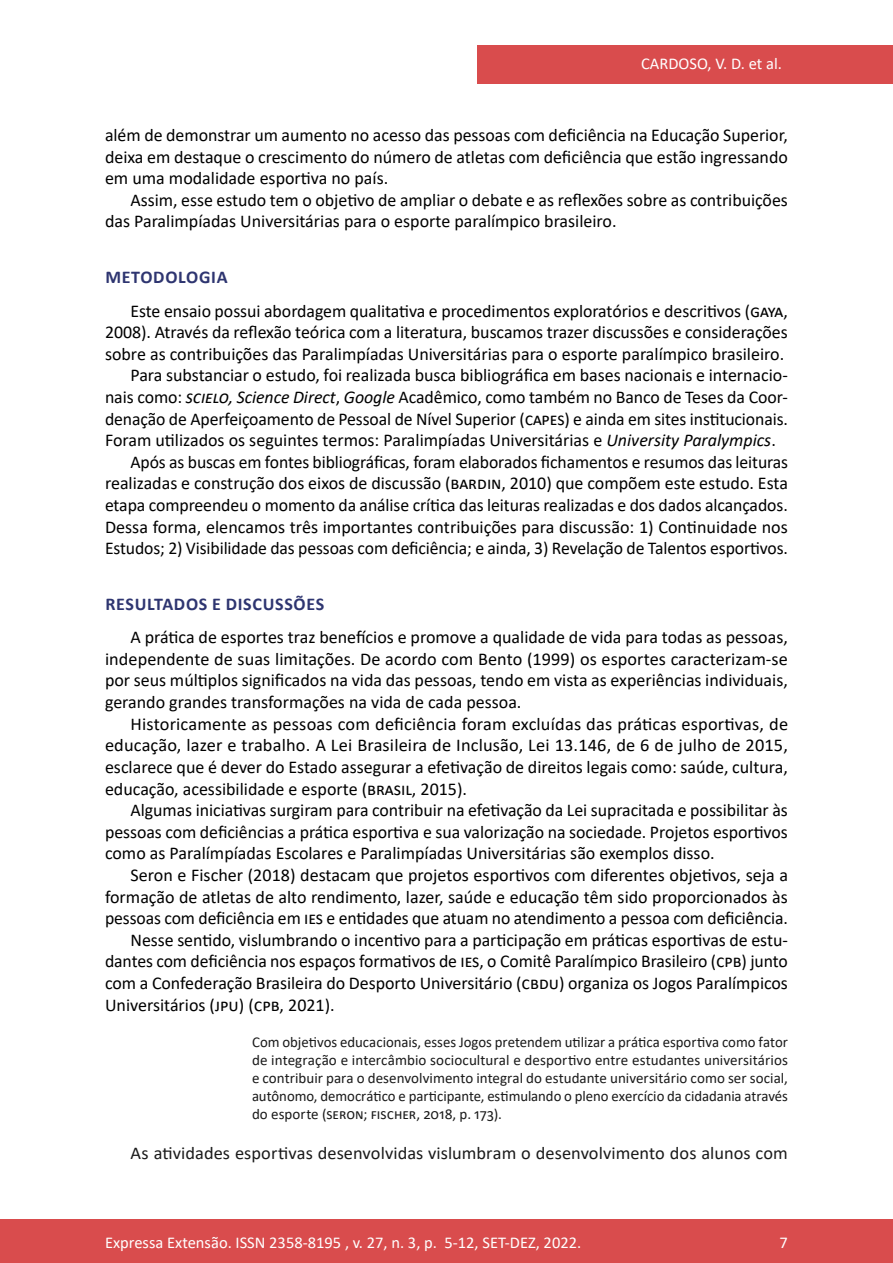
<style>
.page{position:relative;width:893px;height:1263px;background:#fff}
.page>*{position:absolute;margin:0;border:0;box-sizing:border-box;transform-origin:0 0}
.t1{font:18px/21.6px "Calibri";color:#000;text-align:justify}
.t2{font:18px "Calibri";color:#1a1a1a}
.t3{font:700 18px "Calibri";letter-spacing:.04em;color:#2e3570}
.t4{font:16.5px "Calibri";color:#fff}
.t5{font:15px/18px "Calibri";color:#1a1a1a;text-align:justify}
.s1{font-style:italic}
</style>
<div class="page">
<div style="left:477px;top:45px;width:416px;height:39px;background:#d94c4d"></div>
<div style="left:0;top:1219px;width:893px;height:44px;background:#d94c4d"></div>
<p class="t4" style="left:641px;top:52px;width:142px">CARDOSO, V. D. et al.</p>
<p class="t1" style="left:105px;top:124px;width:684px">além de demonstrar um aumento no acesso das pessoas com deficiência na Educação Superior, deixa em destaque o crescimento do número de atletas com deficiência que estão ingressando em uma modalidade esportiva no país.</p>
<p class="t1" style="left:105px;top:189px;width:684px;text-indent:26px">Assim, esse estudo tem o objetivo de ampliar o debate e as reflexões sobre as contribuições das Paralimpíadas Universitárias para o esporte paralímpico brasileiro.</p>
<p class="t3" style="left:105px;top:264px;width:124px">METODOLOGIA</p>
<p class="t1" style="left:130px;top:299px;width:659px">Este ensaio possui abordagem qualitativa e procedimentos exploratórios e descritivos (GAYA,</p>
<p class="t1" style="left:105px;top:321px;width:684px">2008). Através da reflexão teórica com a literatura, buscamos trazer discussões e considerações</p>
<p class="t1" style="left:105px;top:342px;width:681px">sobre as contribuições das Paralimpíadas Universitárias para o esporte paralímpico brasileiro.</p>
<p class="t1" style="left:130px;top:364px;width:659px">Para substanciar o estudo, foi realizada busca bibliográfica em bases nacionais e internacio-</p>
<p class="t1" style="left:105px;top:386px;width:684px">nais como: <span class="s1">SCIELO, Science Direct</span>, <span class="s1">Google</span> Acadêmico, como também no Banco de Teses da Coor-</p>
<p class="t1" style="left:105px;top:407px;width:684px">denação de Aperfeiçoamento de Pessoal de Nível Superior (CAPES) e ainda em sites institucionais.</p>
<p class="t1" style="left:105px;top:429px;width:672px">Foram utilizados os seguintes termos: Paralimpíadas Universitárias e <span class="s1">University Paralympics</span>.</p>
<p class="t1" style="left:130px;top:450px;width:659px">Após as buscas em fontes bibliográficas, foram elaborados fichamentos e resumos das leituras</p>
<p class="t1" style="left:105px;top:472px;width:684px">realizadas e construção dos eixos de discussão (BARDIN, 2010) que compõem este estudo. Esta</p>
<p class="t1" style="left:105px;top:494px;width:684px">etapa compreendeu o momento da análise crítica das leituras realizadas e dos dados alcançados.</p>
<p class="t1" style="left:105px;top:515px;width:684px">Dessa forma, elencamos três importantes contribuições para discussão: 1) Continuidade nos</p>
<p class="t1" style="left:105px;top:537px;width:684px">Estudos; 2) Visibilidade das pessoas com deficiência; e ainda, 3) Revelação de Talentos esportivos.</p>
<p class="t3" style="left:105px;top:591px;width:220px">RESULTADOS E DISCUSSÕES</p>
<p class="t1" style="left:105px;top:626px;width:684px;text-indent:25px">A prática de esportes traz benefícios e promove a qualidade de vida para todas as pessoas, independente de suas limitações. De acordo com Bento (1999) os esportes caracterizam-se por seus múltiplos significados na vida das pessoas, tendo em vista as experiências individuais, gerando grandes transformações na vida de cada pessoa.</p>
<p class="t1" style="left:105px;top:712px;width:685px;text-indent:26px">Historicamente as pessoas com deficiência foram excluídas das práticas esportivas, de educação, lazer e trabalho. A Lei Brasileira de Inclusão, Lei 13.146, de 6 de julho de 2015, esclarece que é dever do Estado assegurar a efetivação de direitos legais como: saúde, cultura, educação, acessibilidade e esporte (BRASIL, 2015).</p>
<p class="t1" style="left:105px;top:799px;width:684px;text-indent:26px">Algumas iniciativas surgiram para contribuir na efetivação da Lei supracitada e possibilitar às pessoas com deficiências a prática esportiva e sua valorização na sociedade. Projetos esportivos como as Paralímpíadas Escolares e Paralimpíadas Universitárias são exemplos disso.</p>
<p class="t1" style="left:130px;top:864px;width:659px">Seron e Fischer (2018) destacam que projetos esportivos com diferentes objetivos, seja a</p>
<p class="t1" style="left:105px;top:885px;width:684px">formação de atletas de alto rendimento, lazer, saúde e educação têm sido proporcionados às</p>
<p class="t1" style="left:105px;top:907px;width:684px">pessoas com deficiência em IES e entidades que atuam no atendimento a pessoa com deficiência.</p>
<p class="t1" style="left:130px;top:928px;width:659px">Nesse sentido, vislumbrando o incentivo para a participação em práticas esportivas de estu-</p>
<p class="t1" style="left:105px;top:950px;width:684px">dantes com deficiência nos espaços formativos de IES, o Comitê Paralímpico Brasileiro (CPB) junto</p>
<p class="t1" style="left:105px;top:972px;width:684px">com a Confederação Brasileira do Desporto Universitário (CBDU) organiza os Jogos Paralímpicos</p>
<p class="t1" style="left:105px;top:993px;width:231px">Universitários (JPU) (CPB, 2021).</p>
<p class="t5" style="left:252px;top:1032px;width:537px">Com objetivos educacionais, esses Jogos pretendem utilizar a prática esportiva como fator de integração e intercâmbio sociocultural e desportivo entre estudantes universitários e contribuir para o desenvolvimento integral do estudante universitário como ser social, autônomo, democrático e participante, estimulando o pleno exercício da cidadania através do esporte (SERON; FISCHER, 2018, p. 173).</p>
<p class="t2" style="left:130px;top:1140px;width:659px">As atividades esportivas desenvolvidas vislumbram o desenvolvimento dos alunos com</p>
<p class="t4" style="left:105px;top:1230px;width:478px">Expressa Extensão. ISSN 2358-8195 , v. 27, n. 3, p. 5-12, SET-DEZ, 2022.</p>
<p class="t4" style="left:780px;top:1230px;width:10px">7</p>
</div>
